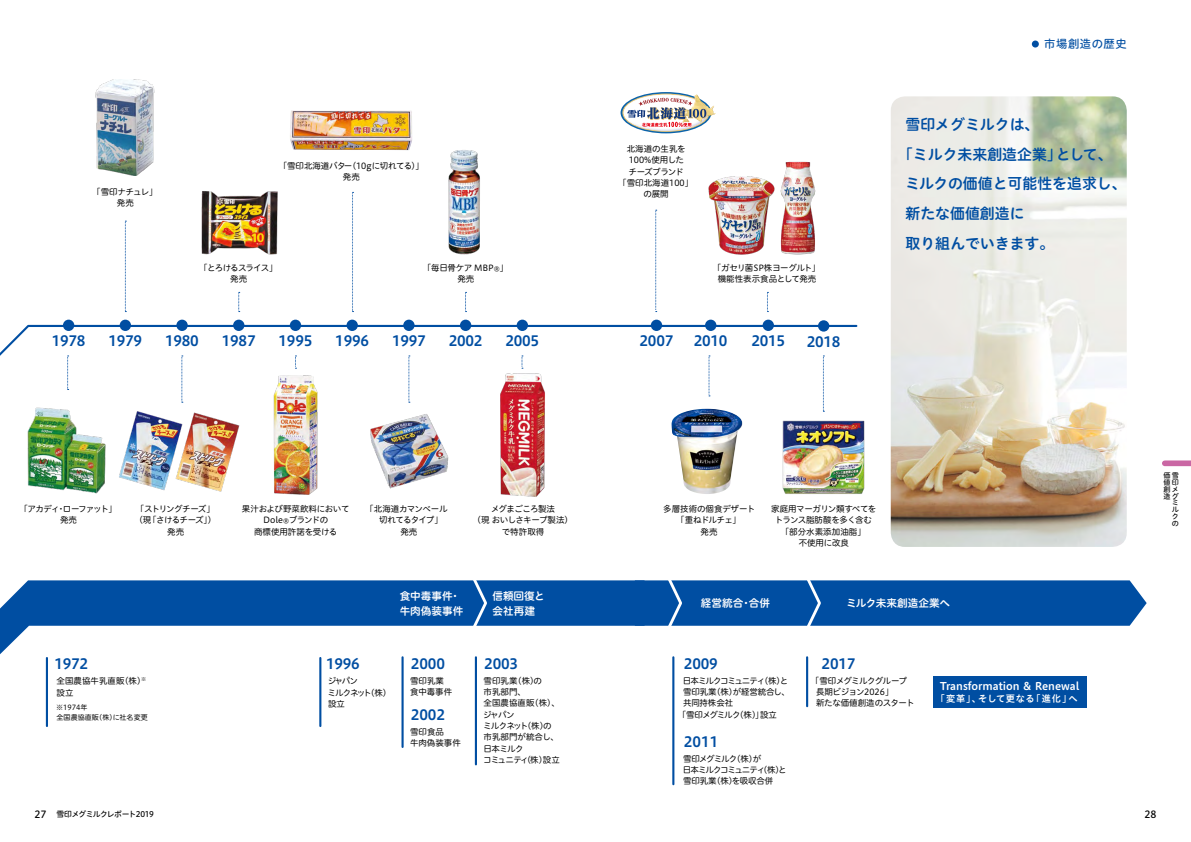
<style>
.page{position:relative;width:1191px;height:842px;background:#fff}
.page>*{position:absolute;margin:0;border:0;box-sizing:border-box;transform-origin:0 0}
.t1{font:14.9px "Hiragino UD Sans R Std N W6";color:#004ea2}
.t2{font:14.2px "Hiragino UD Sans F Std N W6";letter-spacing:-.015em;color:#004ea2}
.t3{font:11.3px "Hiragino UD Sans R Std N W5";letter-spacing:.05em;color:#004ea2}
.t4{font:10.6px/14.9px "Hiragino UD Sans R Std N W6";color:#fff}
.t5{font:9.9px "Hiragino UD Sans R Std N W5";color:#000}
.t6{font:9.2px "Hiragino UD Sans R Std N W6";letter-spacing:.05em;color:#fff}
.t7{font:8.5px/11.3px "Hiragino UD Sans R Std N W4";letter-spacing:-.03em;color:#000;text-align:center}
.t8{font:8.5px/11.3px "Hiragino UD Sans R Std N W4";letter-spacing:-.09em;color:#000}
.t9{font:8.5px/11.3px "Hiragino UD Sans R Std N W4";letter-spacing:-.005em;color:#000;text-align:center}
.t10{font:8.5px/11.3px "Hiragino UD Sans R Std N W4";color:#000}
.t11{font:8.5px/11.3px "Hiragino UD Sans R Std N W4";letter-spacing:-.13em;color:#000}
.t12{font:8.5px/11.3px "Hiragino UD Sans R Std N W4";letter-spacing:-.085em;color:#000;text-align:center}
.t13{font:8.5px/11.3px "Hiragino UD Sans R Std N W4";letter-spacing:-.115em;color:#000;text-align:center}
.t14{font:8.5px/11.3px "Hiragino UD Sans R Std N W4";letter-spacing:-.1em;color:#000;text-align:center}
.t15{font:8.5px/11.3px "Hiragino UD Sans R Std N W4";letter-spacing:-.05em;color:#000;text-align:center}
.t16{font:7.8px "Hiragino UD Sans R Std N W5";letter-spacing:-.06em;color:#000}
.t17{font:7.1px/9.9px "Hiragino UD Sans R Std N W4";color:#000}
.t18{font:7.1px/6.8px "Hiragino UD Sans R Std N W5";color:#000;text-align:right}
.s1{font-size:9.9px}
</style>
<div class="page">
<img style="left:890px;top:96px;width:236px;height:451px">
<svg style="left:0;top:580px;width:635px;height:74px;fill:#004ea2"></svg>
<svg style="left:635px;top:580px;width:511px;height:46px;background:#0a55a5"></svg>
<svg style="left:465px;top:580px;width:24px;height:62px"></svg>
<div style="left:176px;top:320px;width:12px;height:11px;background:#004ea2;border-radius:50%"></div>
<div style="left:120px;top:320px;width:11px;height:11px;background:#004ea2;border-radius:50%"></div>
<div style="left:63px;top:320px;width:11px;height:11px;background:#004ea2;border-radius:50%"></div>
<div style="left:460px;top:320px;width:11px;height:11px;background:#004ea2;border-radius:50%"></div>
<div style="left:516px;top:320px;width:12px;height:11px;background:#004ea2;border-radius:50%"></div>
<div style="left:705px;top:320px;width:11px;height:11px;background:#004ea2;border-radius:50%"></div>
<svg style="left:818px;top:320px;width:11px;height:12px"></svg>
<div style="left:403px;top:320px;width:11px;height:11px;background:#004ea2;border-radius:50%"></div>
<div style="left:346px;top:320px;width:12px;height:11px;background:#004ea2;border-radius:50%"></div>
<div style="left:290px;top:320px;width:11px;height:11px;background:#004ea2;border-radius:50%"></div>
<div style="left:233px;top:320px;width:11px;height:11px;background:#004ea2;border-radius:50%"></div>
<div style="left:651px;top:320px;width:11px;height:11px;background:#004ea2;border-radius:50%"></div>
<div style="left:762px;top:320px;width:12px;height:11px;background:#004ea2;border-radius:50%"></div>
<hr style="left:401px;top:657px;width:2px;height:90px;background:#004ea2">
<hr style="left:475px;top:657px;width:2px;height:107px;background:#004ea2">
<hr style="left:672px;top:657px;width:2px;height:127px;background:#004ea2">
<hr style="left:806px;top:657px;width:2px;height:49px;background:#004ea2">
<img style="left:119px;top:412px;width:121px;height:80px">
<svg style="left:1031px;top:41px;width:7px;height:7px"></svg>
<div style="left:933px;top:676px;width:153px;height:31px;background:#004ea2"></div>
<img style="left:671px;top:412px;width:72px;height:82px">
<img style="left:370px;top:414px;width:79px;height:75px">
<img style="left:201px;top:191px;width:76px;height:63px">
<img style="left:95px;top:80px;width:60px;height:95px">
<img style="left:290px;top:110px;width:122px;height:40px">
<img style="left:273px;top:412px;width:45px;height:83px">
<img style="left:500px;top:412px;width:45px;height:85px">
<img style="left:782px;top:420px;width:83px;height:74px">
<svg style="left:465px;top:292px;width:1px;height:20px"></svg>
<svg style="left:238px;top:292px;width:2px;height:20px"></svg>
<svg style="left:767px;top:292px;width:1px;height:20px"></svg>
<svg style="left:125px;top:221px;width:1px;height:91px"></svg>
<svg style="left:352px;top:192px;width:1px;height:120px"></svg>
<svg style="left:655px;top:210px;width:2px;height:102px"></svg>
<svg style="left:0;top:324px;width:858px;height:88px"></svg>
<img style="left:448px;top:150px;width:32px;height:105px">
<img style="left:780px;top:161px;width:36px;height:94px">
<img style="left:708px;top:177px;width:67px;height:78px">
<hr style="left:319px;top:658px;width:2px;height:68px;background:#004ea2">
<hr style="left:46px;top:658px;width:2px;height:68px;background:#004ea2">
<img style="left:25px;top:405px;width:87px;height:89px">
<svg style="left:620px;top:92px;width:93px;height:42px"></svg>
<div style="left:1164px;top:460px;width:27px;height:6px;background:#ca67a4"></div>
<p class="t15" style="left:92px;top:185px;width:67px">「雪印ナチュレ」発売</p>
<p class="t7" style="left:279px;top:160px;width:147px">「雪印北海道バター （10gに切れてる）」発売</p>
<p class="t14" style="left:199px;top:262px;width:80px">「とろけるスライス」発売</p>
<p class="t7" style="left:423px;top:262px;width:87px">「毎日骨ケア MBP®」発売</p>
<p class="t9" style="left:618px;top:143px;width:77px">北海道の生乳を<br>100%使用した<br>チーズブランド<br>「雪印北海道100」の展開</p>
<p class="t7" style="left:713px;top:262px;width:109px">「ガセリ菌SP株ヨーグルト」機能性表示食品として発売</p>
<h2 class="t2" style="left:52px;top:330px;width:35px">1978</h2>
<h2 class="t2" style="left:108px;top:330px;width:35px">1979</h2>
<h2 class="t2" style="left:165px;top:330px;width:35px">1980</h2>
<h2 class="t2" style="left:222px;top:330px;width:35px">1987</h2>
<h2 class="t2" style="left:279px;top:330px;width:35px">1995</h2>
<h2 class="t2" style="left:335px;top:330px;width:35px">1996</h2>
<h2 class="t2" style="left:392px;top:330px;width:35px">1997</h2>
<h2 class="t2" style="left:449px;top:330px;width:35px">2002</h2>
<h2 class="t2" style="left:505px;top:330px;width:35px">2005</h2>
<h2 class="t2" style="left:639px;top:330px;width:35px">2007</h2>
<h2 class="t2" style="left:694px;top:330px;width:35px">2010</h2>
<h2 class="t2" style="left:751px;top:330px;width:35px">2015</h2>
<h2 class="t2" style="left:806px;top:331px;width:35px">2018</h2>
<h3 class="t3" style="left:1044px;top:35px;width:84px">市場創造の歴史</h3>
<h1 class="t1" style="left:905px;top:113px;width:135px">雪印メグミルクは、</h1>
<h1 class="t1" style="left:898px;top:143px;width:216px">「ミルク未来創造企業」として、</h1>
<h1 class="t1" style="left:905px;top:172px;width:223px">ミルクの価値と可能性を追求し、</h1>
<h1 class="t1" style="left:905px;top:202px;width:121px">新たな価値創造に</h1>
<h1 class="t1" style="left:905px;top:232px;width:150px">取り組んでいきます。</h1>
<p class="t13" style="left:20px;top:503px;width:99px">「アカディ・ローファット」発売</p>
<p class="t12" style="left:134px;top:503px;width:84px">「ストリングチーズ」（現「さけるチーズ」）発売</p>
<h2 class="t2" style="left:54px;top:653px;width:35px">1972</h2>
<p class="t10" style="left:56px;top:675px;width:91px">全国農協牛乳直販（株）<sup>※</sup>設立</p>
<p class="t17" style="left:56px;top:702px;width:93px">※1974年<br>全国農協直販（株）に社名変更</p>
<p class="t7" style="left:242px;top:502px;width:109px">果汁および野菜飲料において<br>Dole®ブランドの<br>商標使用許諾を受ける</p>
<p class="t7" style="left:365px;top:503px;width:84px">「北海道カマンベール</p>
<p class="t8" style="left:379px;top:514px;width:65px">切れてるタイプ」</p>
<p class="t7" style="left:400px;top:525px;width:19px">発売</p>
<p class="t7" style="left:472px;top:502px;width:102px">メグまごころ製法<br>（現 おいしさキープ製法）で特許取得</p>
<p class="t7" style="left:663px;top:502px;width:94px">多層技術の個食デザート「重ねドルチェ」<br>発売</p>
<p class="t7" style="left:771px;top:502px;width:107px">家庭用マーガリン類すべてをトランス脂肪酸を多く含む「部分水素添加油脂」<br>不使用に改良</p>
<p class="t4" style="left:400px;top:588px;width:65px">食中毒事件・牛肉偽装事件</p>
<p class="t4" style="left:701px;top:595px;width:71px">経営統合・合併</p>
<p class="t4" style="left:492px;top:588px;width:54px">信頼回復と会社再建</p>
<p class="t4" style="left:846px;top:595px;width:105px">ミルク未来創造企業へ</p>
<h2 class="t2" style="left:326px;top:653px;width:35px">1996</h2>
<p class="t11" style="left:327px;top:675px;width:65px">ジャパン<br>ミルクネット（株）設立</p>
<h2 class="t2" style="left:411px;top:652px;width:36px">2000</h2>
<h2 class="t2" style="left:411px;top:703px;width:36px">2002</h2>
<p class="t10" style="left:410px;top:674px;width:44px">雪印乳業食中毒事件</p>
<p class="t10" style="left:410px;top:725px;width:52px">雪印食品<br>牛肉偽装事件</p>
<h2 class="t2" style="left:484px;top:652px;width:35px">2003</h2>
<p class="t7" style="left:483px;top:674px;width:78px;text-align:left">雪印乳業（株）の<br>市乳部門、<br>全国農協直販（株）、ジャパン<br>ミルクネット（株）の市乳部門が統合し、日本ミルク<br>コミュニティ（株）設立</p>
<h2 class="t2" style="left:684px;top:652px;width:35px">2009</h2>
<p class="t11" style="left:682px;top:674px;width:107px">日本ミルクコミュニティ（株）と</p>
<p class="t7" style="left:683px;top:686px;width:108px">雪印乳業（株）が経営統合し、</p>
<p class="t7" style="left:683px;top:697px;width:52px">共同持株会社</p>
<p class="t8" style="left:678px;top:708px;width:101px">「雪印メグミルク（株）」設立</p>
<h2 class="t2" style="left:684px;top:730px;width:36px">2011</h2>
<p class="t8" style="left:682px;top:752px;width:105px">雪印メグミルク（株）が<br>日本ミルクコミュニティ（株）と雪印乳業（株）を吸収合併</p>
<h2 class="t2" style="left:821px;top:652px;width:35px">2017</h2>
<p class="t7" style="left:816px;top:674px;width:100px;text-align:left;text-indent:-5px">「雪印メグミルクグループ長期ビジョン2026」<br>新たな価値創造のスタート</p>
<p class="t4" style="left:940px;top:678px;width:141px">Transformation ＆ Renewal</p>
<p class="t6" style="left:936px;top:691px;width:143px">「変革」、そして更なる「進化」へ</p>
<p class="t18" style="left:1163px;top:471px;width:17px">価雪値印創メ造グミ<br>ル<br>ク<br>の</p>
<p class="t16" style="left:35px;top:808px;width:121px"><span class="s1">27　</span>雪印メグミルクレポート2019</p>
<p class="t5" style="left:1144px;top:807px;width:14px">28</p>
</div>
